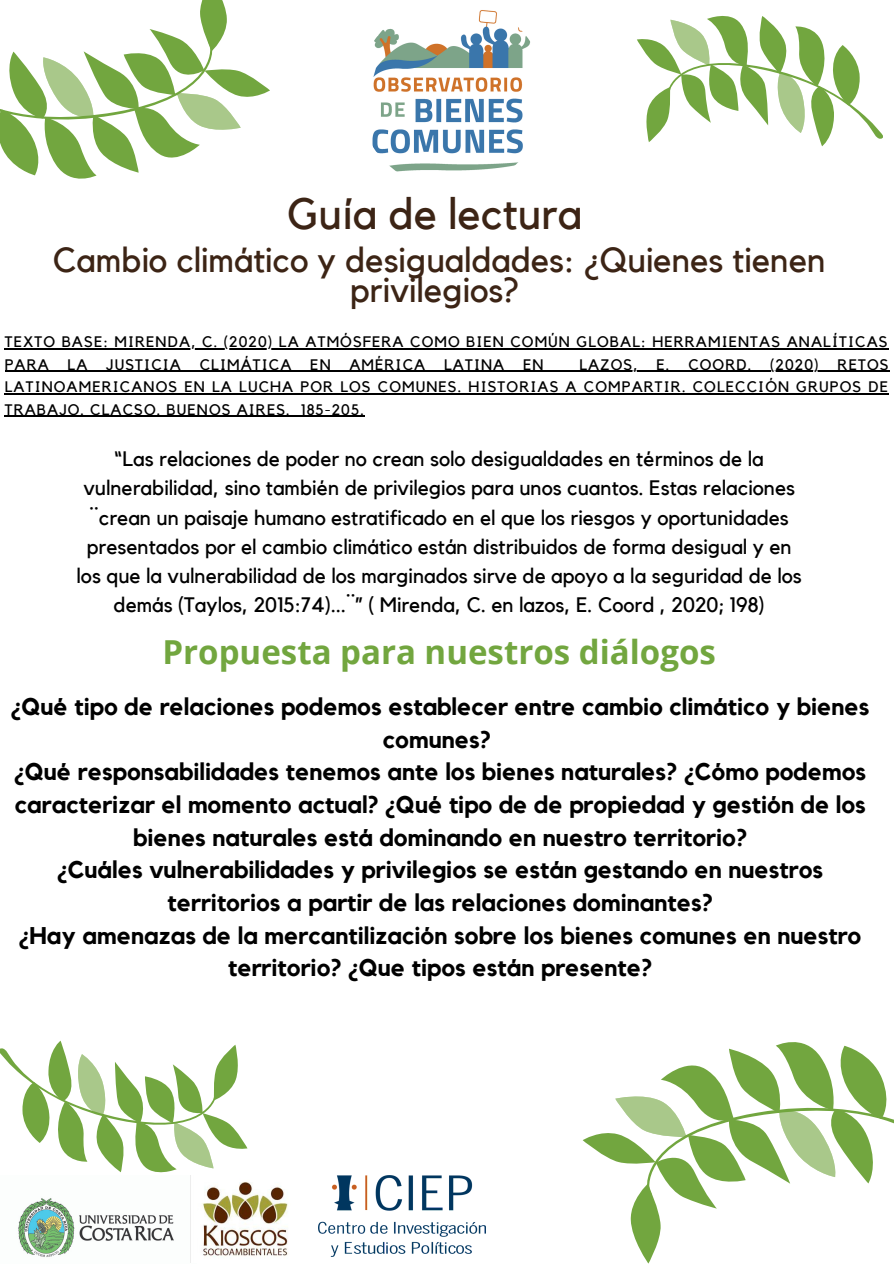
<style>
.page{position:relative;width:894px;height:1264px;background:#fff}
.page>*{position:absolute;margin:0;border:0;box-sizing:border-box;transform-origin:0 0}
.t1{font:43.65px "Kollektif";color:#3c2415}
.t2{font:34.65px/30.5px "Kollektif";color:#3c2415;text-align:center}
.t3{font:700 33px "Open Sans";color:#72a63f}
.t4{font:700 24px/32.7px "Kollektif";color:#000;text-align:center}
.t5{font:20.85px/29.2px "Kollektif";color:#000;text-align:center}
.t6{font:15.15px/22.5px "Kollektif";letter-spacing:.07em;color:#000}
</style>
<div class="page">
<svg style="left:637px;top:39px;width:13px;height:103px"></svg>
<svg style="left:650px;top:16px;width:233px;height:131px"></svg>
<svg style="left:237px;top:70px;width:33px;height:59px"></svg>
<svg style="left:0;top:0;width:237px;height:179px"></svg>
<svg style="left:582px;top:1098px;width:37px;height:64px"></svg>
<svg style="left:619px;top:1042px;width:274px;height:221px"></svg>
<svg style="left:234px;top:1044px;width:14px;height:105px"></svg>
<svg style="left:0;top:1040px;width:234px;height:133px"></svg>
<img style="left:18px;top:1198px;width:173px;height:65px">
<img style="left:190px;top:1175px;width:98px;height:87px">
<img style="left:318px;top:1175px;width:167px;height:81px">
<img style="left:357px;top:0;width:189px;height:189px;border-radius:50%">
<hr style="left:5px;top:348px;width:883px;height:1px;background:#000">
<hr style="left:5px;top:371px;width:539px;height:1px;background:#000">
<hr style="left:544px;top:371px;width:35px;height:1px;background:#000">
<hr style="left:579px;top:371px;width:310px;height:1px;background:#000">
<hr style="left:5px;top:393px;width:884px;height:1px;background:#000">
<hr style="left:5px;top:416px;width:286px;height:1px;background:#000">
<hr style="left:301px;top:416px;width:64px;height:1px;background:#000">
<p class="t1" style="left:287px;top:193px;width:296px">Guía de lectura</p>
<p class="t2" style="left:53px;top:246px;width:774px">Cambio climático y desigualdades: ¿Quienes tienen privilegios?</p>
<p class="t6" style="left:5px;top:331px;width:884px">TEXTO BASE: MIRENDA, C. (2020) LA ATMÓSFERA COMO BIEN COMÚN GLOBAL: HERRAMIENTAS ANALÍTICAS<br>PARA LA JUSTICIA CLIMÁTICA EN AMÉRICA LATINA EN</p>
<p class="t6" style="left:5px;top:354px;width:885px;text-align:justify;text-indent:574px">LAZOS, E. COORD. (2020) RETOS LATINOAMERICANOS EN LA LUCHA POR LOS COMUNES. HISTORIAS A COMPARTIR. COLECCIÓN GRUPOS DE TRABAJO. CLACSO. BUENOS AIRES. 185-205.</p>
<p class="t5" style="left:77px;top:445px;width:726px">“Las relaciones de poder no crean solo desigualdades en términos de la vulnerabilidad, sino también de privilegios para unos cuantos. Estas relaciones ¨crean un paisaje humano estratificado en el que los riesgos y oportunidades presentados por el cambio climático están distribuidos de forma desigual y en los que la vulnerabilidad de los marginados sirve de apoyo a la seguridad de los demás (Taylos, 2015:74)...¨” ( Mirenda, C. en lazos, E. Coord , 2020; 198)</p>
<p class="t3" style="left:162px;top:628px;width:554px">Propuesta para nuestros diálogos</p>
<p class="t4" style="left:11px;top:691px;width:859px">¿Qué tipo de relaciones podemos establecer entre cambio climático y bienes comunes?</p>
<p class="t4" style="left:15px;top:756px;width:852px">¿Qué responsabilidades tenemos ante los bienes naturales? ¿Cómo podemos caracterizar el momento actual? ¿Qué tipo de de propiedad y gestión de los bienes naturales está dominando en nuestro territorio?</p>
<p class="t4" style="left:57px;top:854px;width:767px">¿Cuáles vulnerabilidades y privilegios se están gestando en nuestros territorios a partir de las relaciones dominantes?</p>
<p class="t4" style="left:19px;top:920px;width:843px">¿Hay amenazas de la mercantilización sobre los bienes comunes en nuestro territorio? ¿Que tipos están presente?</p>
</div>
